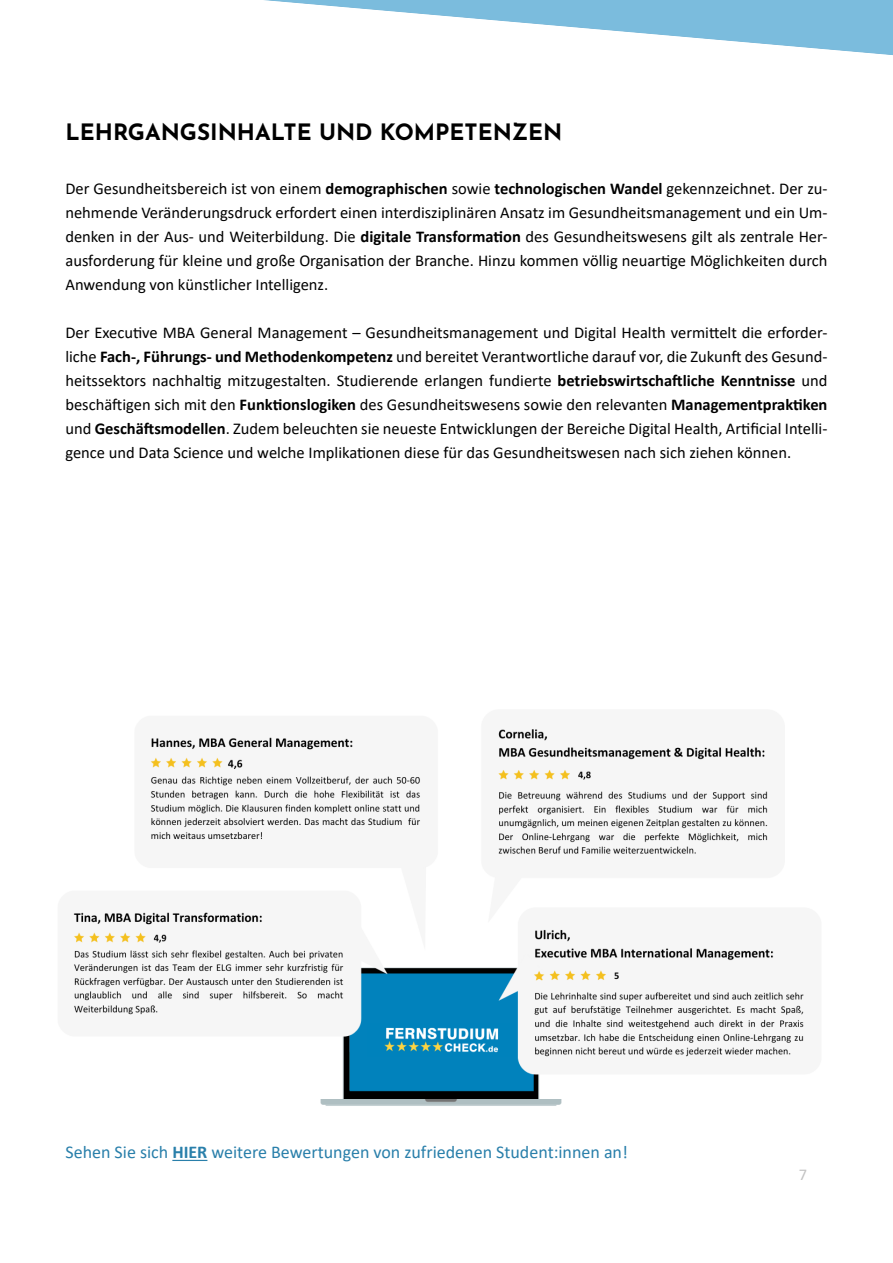
<style>
.page{position:relative;width:893px;height:1263px;background:#fff}
.page>*{position:absolute;margin:0;border:0;box-sizing:border-box;transform-origin:0 0}
.t1{font:700 22.5px "Josefin Sans";color:#000}
.t2{font:18px "Calibri";color:#297faa}
.t3{font:16.5px/24px "Calibri";color:#000;text-align:justify}
.t4{font:16.5px "Calibri";color:#c3c3c3}
.s1{font-weight:700}
</style>
<div class="page">
<svg style="left:264px;top:0;width:629px;height:55px"></svg>
<img style="left:73px;top:729px;width:731px;height:377px">
<hr style="left:172px;top:1160px;width:35px;height:1px;background:#297faa">
<h1 class="t1" style="left:65px;top:112px;width:498px">LEHRGANGSINHALTE UND KOMPETENZEN</h1>
<p class="t3" style="left:65px;top:176px;width:764px">Der Gesundheitsbereich ist von einem <span class="s1">demographischen</span> sowie <span class="s1">technologischen Wandel</span> gekennzeichnet. Der zu&shy;nehmende Veränderungsdruck erfordert einen interdisziplinären Ansatz im Gesundheitsmanagement und ein Um&shy;denken in der Aus- und Weiterbildung. Die <span class="s1">digitale Transformation</span> des Gesundheitswesens gilt als zentrale Her&shy;ausforderung für kleine und große Organisation der Branche. Hinzu kommen völlig neuartige Möglichkeiten durch Anwendung von künstlicher Intelligenz.</p>
<p class="t3" style="left:65px;top:320px;width:764px">Der Executive MBA General Management – Gesundheitsmanagement und Digital Health vermittelt die erforder&shy;liche <span class="s1">Fach-, Führungs- und Methodenkompetenz</span> und bereitet Verantwortliche darauf vor, die Zukunft des Gesund&shy;heitssektors nachhaltig mitzugestalten. Studierende erlangen fundierte <span class="s1">betriebswirtschaftliche Kenntnisse</span> und beschäftigen sich mit den <span class="s1">Funktionslogiken</span> des Gesundheitswesens sowie den relevanten <span class="s1">Managementpraktiken </span>und <span class="s1">Geschäftsmodellen</span>. Zudem beleuchten sie neueste Entwicklungen der Bereiche Digital Health, Artificial Intelli&shy;gence und Data Science und welche Implikationen diese für das Gesundheitswesen nach sich ziehen können.</p>
<p class="t2" style="left:65px;top:1140px;width:564px">Sehen Sie sich <span class="s1">HIER</span> weitere Bewertungen von zufriedenen Student:innen an!</p>
<p class="t4" style="left:799px;top:1163px;width:10px">7</p>
</div>
